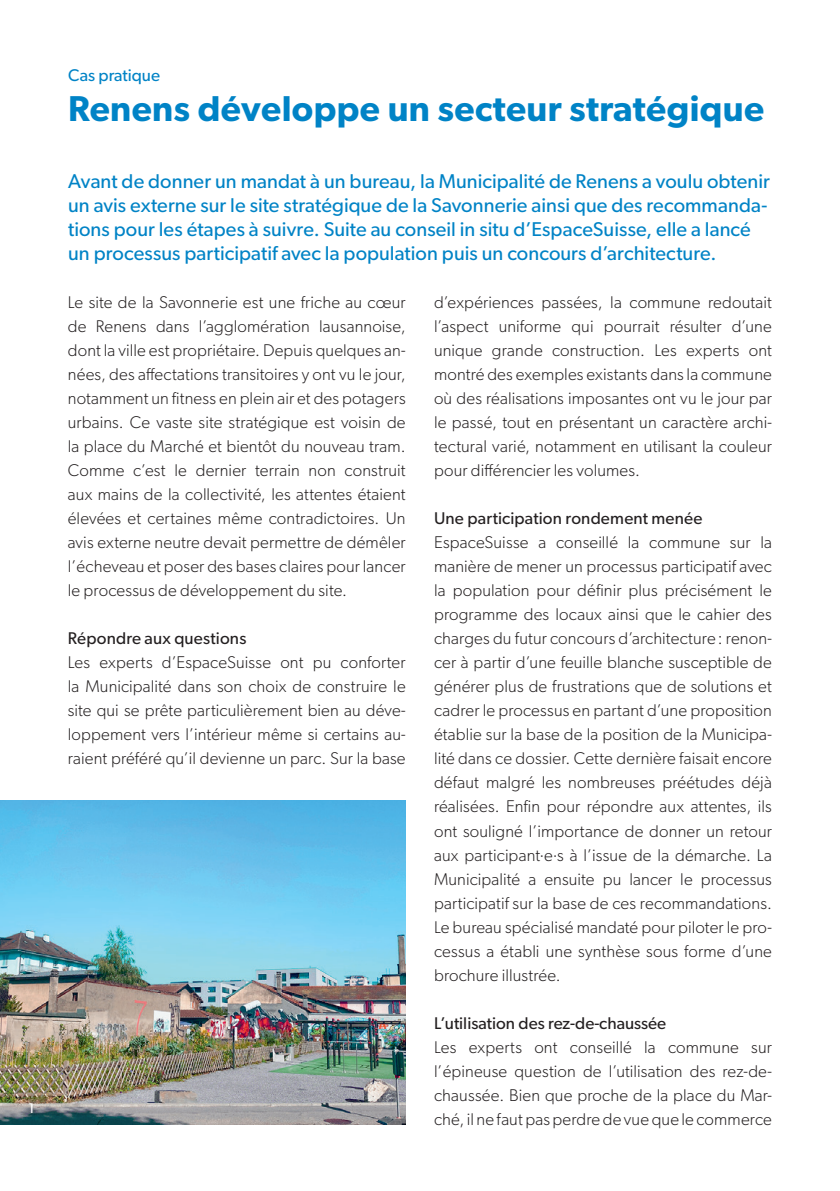
<style>
.page{position:relative;width:840px;height:1191px;background:#fff}
.page>*{position:absolute;margin:0;border:0;box-sizing:border-box;transform-origin:0 0}
.t1{font:600 36px "Gibson";letter-spacing:.01em;color:#0083c6}
.t2{font:20px/24px "Gibson";letter-spacing:.005em;color:#0083c6}
.t3{font:300 17px/24px "Gibson";letter-spacing:.01em;color:#231f20;text-align:justify}
.t4{font:17px "Gibson";letter-spacing:.01em;color:#231f20}
.t5{font:17px "Gibson";color:#0083c6}
.t6{font:14px "Gibson";color:#fff}
</style>
<div class="page">
<img style="left:0;top:800px;width:405px;height:324px">
<div style="left:7px;top:1081px;width:50px;height:53px;background:#231f20;opacity:.8"></div>
<p class="t6" style="left:28px;top:1099px;width:8px">1</p>
<p class="t5" style="left:68px;top:65px;width:93px">Cas pratique</p>
<h1 class="t1" style="left:68px;top:87px;width:697px">Renens développe un secteur stratégique</h1>
<p class="t2" style="left:68px;top:169px;width:702px">Avant de donner un mandat à un bureau, la Municipalité de Renens a voulu obtenir un avis externe sur le site stratégique de la Savonnerie ainsi que des recommanda&shy;tions pour les étapes à suivre. Suite au conseil in situ d’EspaceSuisse, elle a lancé un processus participatif avec la population puis un concours d’architecture.</p>
<p class="t3" style="left:68px;top:290px;width:339px">Le site de la Savonnerie est une friche au cœur de Renens dans l’agglomération lausannoise, dont la ville est propriétaire. Depuis quelques an&shy;nées, des affectations transitoires y ont vu le jour, notamment un fitness en plein air et des potagers urbains. Ce vaste site stratégique est voisin de la place du Marché et bientôt du nouveau tram.<br>Comme c’est le dernier terrain non construit aux mains de la collectivité, les attentes étaient élevées et certaines même contradictoires. Un avis externe neutre devait permettre de démêler l’écheveau et poser des bases claires pour lancer le processus de développement du site.</p>
<p class="t4" style="left:68px;top:628px;width:180px">Répondre aux questions</p>
<p class="t3" style="left:68px;top:650px;width:339px">Les experts d’EspaceSuisse ont pu conforter la Municipalité dans son choix de construire le site qui se prête particulièrement bien au déve&shy;loppement vers l’intérieur même si certains au&shy;raient préféré qu’il devienne un parc. Sur la base</p>
<p class="t3" style="left:434px;top:290px;width:339px">d’expériences passées, la commune redoutait l’aspect uniforme qui pourrait résulter d’une unique grande construction. Les experts ont montré des exemples existants dans la commune où des réalisations imposantes ont vu le jour par le passé, tout en présentant un caractère archi&shy;tectural varié, notamment en utilisant la couleur pour différencier les volumes.</p>
<p class="t4" style="left:434px;top:508px;width:270px">Une participation rondement menée</p>
<p class="t3" style="left:434px;top:530px;width:339px">EspaceSuisse a conseillé la commune sur la manière de mener un processus participatif avec la population pour définir plus précisément le programme des locaux ainsi que le cahier des charges du futur concours d’architecture: renon&shy;cer à partir d’une feuille blanche susceptible de générer plus de frustrations que de solutions et cadrer le processus en partant d’une proposition établie sur la base de la position de la Municipa&shy;lité dans ce dossier. Cette dernière faisait encore défaut malgré les nombreuses préétudes déjà réalisées. Enfin pour répondre aux attentes, ils ont souligné l’importance de donner un retour aux participant·e·s à l’issue de la démarche. La Municipalité a ensuite pu lancer le processus participatif sur la base de ces recommandations.<br>Le bureau spécialisé mandaté pour piloter le pro&shy;cessus a établi une synthèse sous forme d’une brochure illustrée.</p>
<p class="t4" style="left:434px;top:1012px;width:233px">L’utilisation des rez-de-chaussée</p>
<p class="t3" style="left:434px;top:1034px;width:339px">Les experts ont conseillé la commune sur l’épineuse question de l’utilisation des rez-de&shy;chaussée. Bien que proche de la place du Mar&shy;ché, il ne faut pas perdre de vue que le commerce</p>
</div>
